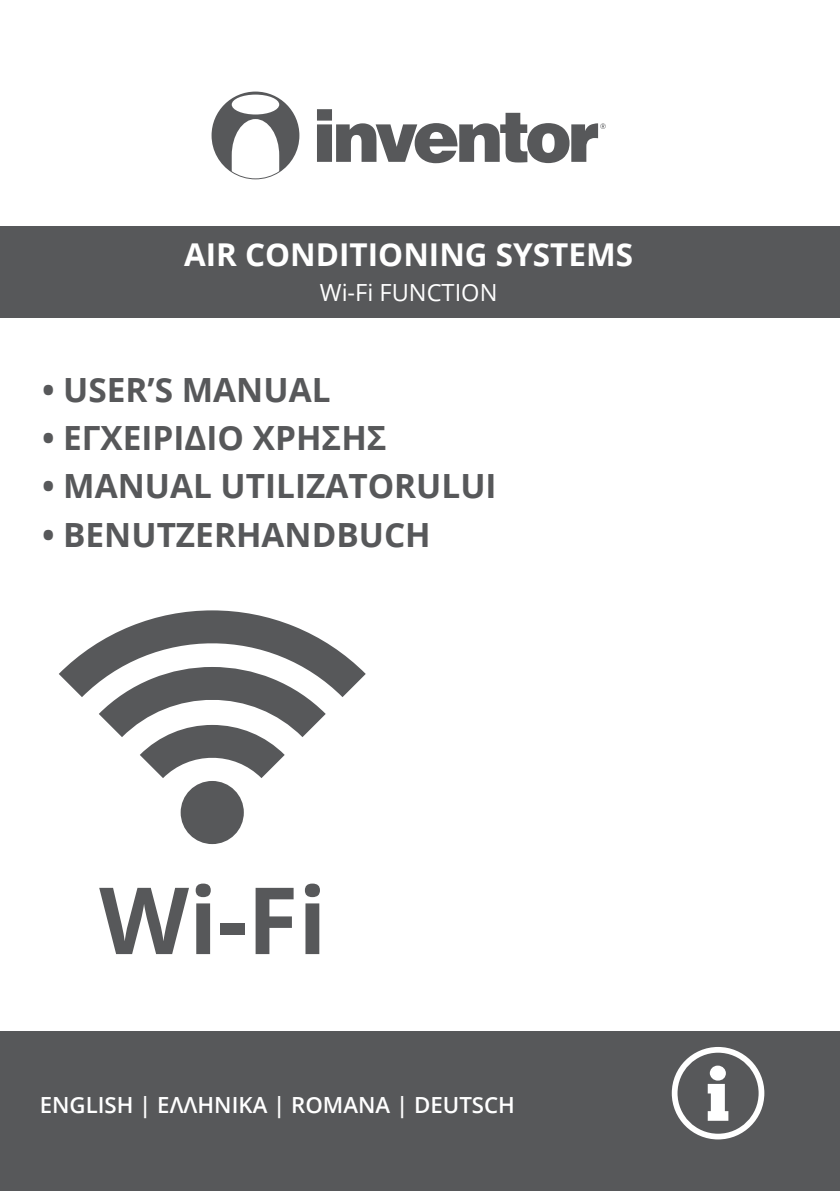
<style>
.page{position:relative;width:840px;height:1191px;background:#fff}
.page>*{position:absolute;margin:0;border:0;box-sizing:border-box;transform-origin:0 0}
.t1{font:700 92.8px "Open Sans";color:#57585a}
.t2{font:700 33.2px "Open Sans";color:#57585a}
.t3{font:700 31.6px "Open Sans";color:#fff}
.t4{font:23.6px "Open Sans";color:#fff}
.t5{font:600 22.4px "Open Sans";color:#fff}
</style>
<div class="page">
<div style="left:0;top:226px;width:839px;height:92px;background:#57585a"></div>
<div style="left:0;top:1031px;width:839px;height:160px;background:#57585a"></div>
<svg style="left:671px;top:1047px;width:93px;height:92px;background:#f0f0f0"></svg>
<div style="left:677px;top:1052px;width:81px;height:81px;background:#57585a;border-radius:50%"></div>
<svg style="left:707px;top:1065px;width:21px;height:55px"></svg>
<svg style="left:317px;top:109px;width:288px;height:54px"></svg>
<svg style="left:211px;top:92px;width:88px;height:87px"></svg>
<svg style="left:59px;top:610px;width:306px;height:168px"></svg>
<div style="left:180px;top:781px;width:64px;height:63px;background:#57585a;border-radius:50%"></div>
<p class="t3" style="left:184px;top:232px;width:450px">AIR CONDITIONING SYSTEMS</p>
<p class="t4" style="left:319px;top:276px;width:179px">Wi-Fi FUNCTION</p>
<p class="t2" style="left:42px;top:366px;width:290px">• USER’S MANUAL</p>
<p class="t2" style="left:42px;top:414px;width:346px">• ΕΓΧΕΙΡΙΔΙΟ ΧΡΗΣΗΣ</p>
<p class="t2" style="left:42px;top:463px;width:456px">• MANUAL UTILIZATORULUI</p>
<p class="t2" style="left:42px;top:511px;width:390px">• BENUTZERHANDBUCH</p>
<h1 class="t1" style="left:99px;top:855px;width:229px">Wi-Fi</h1>
<p class="t5" style="left:40px;top:1089px;width:476px">ENGLISH | ΕΛΛΗΝΙΚΑ | ROMANA | DEUTSCH</p>
</div>
